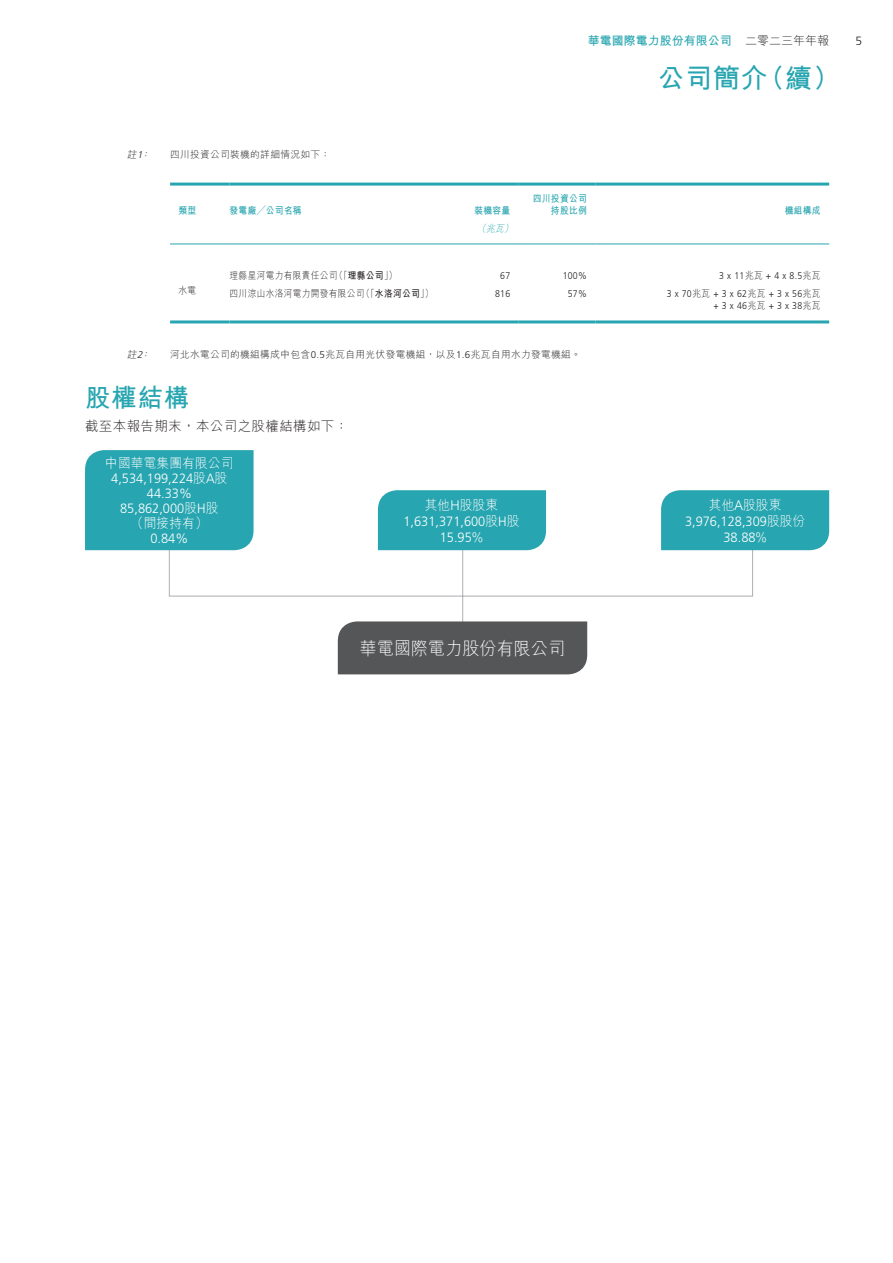
<style>
.page{position:relative;width:893px;height:1263px;background:#fff}
.page>*{position:absolute;margin:0;border:0;box-sizing:border-box;transform-origin:0 0}
.t1{font:700 27px "M Hei HK";color:#27a5b0}
.t2{font:700 25.5px "M Hei HK";color:#27a5b0}
.t3{font:18px "M Hei HK Light E Ten B5 H";color:#fff;scale:.95 1}
.t4{font:300 13.5px/15px "Frutiger LT Std";color:#fff;text-align:center;scale:.95 1}
.t5{font:13.5px "M Hei HK Light E Ten B5 H";color:#fff;scale:.95 1}
.t6{font:300 13.5px "M Hei HK";letter-spacing:.03em;color:#231f20}
.t7{font:700 12px "M Hei HK";color:#27a5b0}
.t8{font:300 12px "Frutiger LT Std";color:#231f20}
.t9{font:300 9.75px "M Hei HK";letter-spacing:.03em;color:#231f20}
.t10{font:300 9.75px/11.7px "Frutiger LT Std";letter-spacing:.03em;color:#231f20;text-align:right;scale:.9 1}
.t11{font:300 9.75px "M Hei HK";letter-spacing:.03em;color:#231f20;scale:.9 1}
.t12{font:700 9.75px/11.7px "M Hei HK";letter-spacing:.03em;color:#27a5b0;text-align:right;scale:.9 1}
.t13{font:italic 300 9.75px "M Hei HK";color:#231f20}
.t14{font:italic 300 9.75px "M Hei HK";color:#27a5b0;scale:.9 1}
.s1{font-family:"Frutiger LT Std"}
.s2{font-weight:300;color:#231f20}
.s3{font-weight:700}
.s4{font-family:"M Hei HK"}
.s5{font-family:"M Hei HK Light E Ten B5 H";font-weight:400}
</style>
<div class="page">
<hr style="left:170px;top:183px;width:60px;height:3px;background:#27a5b0">
<hr style="left:230px;top:183px;width:225px;height:3px;background:#27a5b0">
<hr style="left:455px;top:183px;width:64px;height:3px;background:#27a5b0">
<hr style="left:519px;top:183px;width:76px;height:3px;background:#27a5b0">
<hr style="left:595px;top:183px;width:234px;height:3px;background:#27a5b0">
<hr style="left:170px;top:244px;width:60px;height:1px;background:#27a5b0">
<hr style="left:230px;top:244px;width:225px;height:1px;background:#27a5b0">
<hr style="left:455px;top:244px;width:64px;height:1px;background:#27a5b0">
<hr style="left:519px;top:244px;width:76px;height:1px;background:#27a5b0">
<hr style="left:595px;top:244px;width:234px;height:1px;background:#27a5b0">
<hr style="left:170px;top:320px;width:60px;height:3px;background:#27a5b0">
<hr style="left:230px;top:320px;width:225px;height:3px;background:#27a5b0">
<hr style="left:455px;top:320px;width:64px;height:3px;background:#27a5b0">
<hr style="left:519px;top:320px;width:76px;height:3px;background:#27a5b0">
<hr style="left:595px;top:320px;width:234px;height:3px;background:#27a5b0">
<svg style="left:169px;top:515px;width:584px;height:133px"></svg>
<div style="left:85px;top:450px;width:169px;height:100px;background:#27a5b0"></div>
<div style="left:378px;top:490px;width:168px;height:60px;background:#27a5b0"></div>
<div style="left:338px;top:621px;width:249px;height:53px;background:#555658"></div>
<div style="left:661px;top:490px;width:168px;height:60px;background:#27a5b0"></div>
<p class="t13" style="left:127px;top:149px;width:27px">註<span class="s1">1</span>：</p>
<p class="t9" style="left:170px;top:149px;width:162px">四川投資公司裝機的詳細情況如下：</p>
<p class="t7" style="left:588px;top:32px;width:243px">華電國際電力股份有限公司 <span class="s2">二零二三年年報</span></p>
<p class="t8" style="left:856px;top:34px;width:8px">5</p>
<h1 class="t1" style="left:658px;top:58px;width:184px">公司簡介（續）</h1>
<p class="t12" style="left:179px;top:204px;width:21px">類型</p>
<p class="t12" style="left:230px;top:204px;width:81px">發電廠╱公司名稱</p>
<p class="t12" style="left:474px;top:204px;width:41px">裝機容量</p>
<p class="t12" style="left:533px;top:192px;width:61px">四川投資公司持股比例</p>
<p class="t12" style="left:785px;top:204px;width:41px">機組構成</p>
<p class="t14" style="left:477px;top:224px;width:44px">（兆瓦）</p>
<p class="t11" style="left:179px;top:286px;width:21px">水電</p>
<p class="t11" style="left:230px;top:271px;width:188px">理縣星河電力有限責任公司（「<span class="s3">理縣公司</span>」）</p>
<p class="t10" style="left:500px;top:270px;width:13px">67</p>
<p class="t10" style="left:563px;top:270px;width:28px">100%</p>
<p class="t10" style="left:719px;top:270px;width:114px">3 x 11<span class="s4">兆瓦</span> + 4 x 8.5<span class="s4">兆瓦</span></p>
<p class="t11" style="left:230px;top:289px;width:228px">四川涼山水洛河電力開發有限公司（「<span class="s3">水洛河公司</span>」）</p>
<p class="t10" style="left:495px;top:288px;width:18px">816</p>
<p class="t10" style="left:568px;top:288px;width:23px">57%</p>
<p class="t10" style="left:667px;top:288px;width:173px">3 x 70<span class="s4">兆瓦</span> + 3 x 62<span class="s4">兆瓦</span> + 3 x 56<span class="s4">兆瓦</span>+ 3 x 46<span class="s4">兆瓦</span> + 3 x 38<span class="s4">兆瓦</span></p>
<p class="t13" style="left:127px;top:349px;width:27px">註<span class="s1">2</span>：</p>
<p class="t9" style="left:170px;top:349px;width:412px">河北水電公司的機組構成中包含<span class="s1">0.5</span>兆瓦自用光伏發電機組，以及<span class="s1">1.6</span>兆瓦自用水力發電機組。</p>
<h2 class="t2" style="left:85px;top:379px;width:106px">股權結構</h2>
<p class="t6" style="left:85px;top:419px;width:265px">截至本報告期末，本公司之股權結構如下：</p>
<p class="t5" style="left:105px;top:456px;width:136px">中國華電集團有限公司</p>
<p class="t4" style="left:111px;top:471px;width:124px">4,534,199,224<span class="s5">股</span>A<span class="s5">股<br></span>44.33%<br>85,862,000<span class="s5">股</span>H<span class="s5">股</span></p>
<p class="t5" style="left:131px;top:516px;width:82px">（間接持有）</p>
<p class="t4" style="left:150px;top:531px;width:41px">0.84%</p>
<p class="t5" style="left:425px;top:498px;width:79px">其他H股股東</p>
<p class="t4" style="left:403px;top:513px;width:124px;line-height:16.2px">1,631,371,600<span class="s5">股</span>H<span class="s5">股<br></span>15.95<span class="s5">%</span></p>
<h3 class="t3" style="left:360px;top:639px;width:217px">華電國際電力股份有限公司</h3>
<p class="t5" style="left:709px;top:498px;width:78px">其他A股股東</p>
<p class="t4" style="left:685px;top:513px;width:128px;line-height:16.2px">3,976,128,309<span class="s5">股股份<br></span>38.88<span class="s5">%</span></p>
</div>
